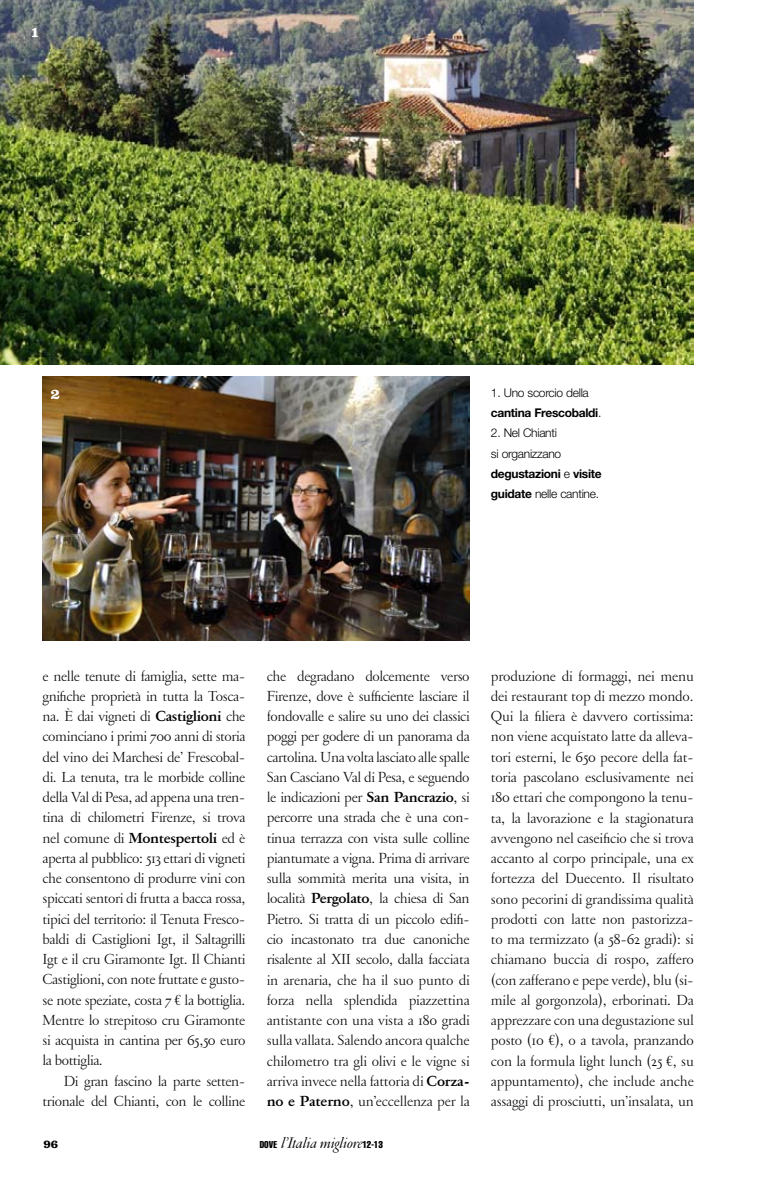
<style>
.page{position:relative;width:779px;height:1191px;background:#fff}
.page>*{position:absolute;margin:0;border:0;box-sizing:border-box;transform-origin:0 0}
.t1{font:italic 16.5px "Garamond FB Display";color:#000}
.t2{font:300 15.75px/20.2px "Garamond FB Text";letter-spacing:-.025em;color:#000;text-align:justify}
.t3{font:700 15px "Clarendon LT Std";color:#fff}
.t4{font:300 12px/20.2px "Helvetica Neue LT Std";letter-spacing:-.025em;color:#000}
.t5{font:700 12px "Clarendon LT Std";color:#000}
.s1{font-weight:700}
.s2{font-family:"Helvetica LT Std Comp";font-style:normal;font-size:9.75px}
</style>
<div class="page">
<img style="left:0;top:0;width:693px;height:364px">
<img style="left:43px;top:377px;width:426px;height:263px">
<p class="t3" style="left:30px;top:23px;width:11px">1</p>
<p class="t3" style="left:51px;top:384px;width:11px">2</p>
<p class="t4" style="left:490px;top:382px;width:112px">1. Uno scorcio della <span class="s1">cantina Frescobaldi</span>.</p>
<p class="t4" style="left:490px;top:423px;width:112px">2. Nel Chianti<br>si organizzano <span class="s1">degustazioni</span> e <span class="s1">visite guidate</span> nelle cantine.</p>
<p class="t2" style="left:43px;top:666px;width:204px">e nelle tenute di famiglia, sette ma&shy;gnifiche proprietà in tutta la Tosca&shy;na. È dai vigneti di <span class="s1">Castiglioni</span> che cominciano i primi 700 anni di storia del vino dei Marchesi de’ Frescobal&shy;di. La tenuta, tra le morbide colline della Val di Pesa, ad appena una tren&shy;tina di chilometri Firenze, si trova nel comune di <span class="s1">Montespertoli</span> ed è aperta al pubblico: 513 ettari di vigneti che consentono di produrre vini con spiccati sentori di frutta a bacca rossa, tipici del territorio: il Tenuta Fresco&shy;baldi di Castiglioni Igt, il Saltagrilli Igt e il cru Giramonte Igt. Il Chianti Castiglioni, con note fruttate e gusto&shy;se note speziate, costa 7 € la bottiglia.<br>Mentre lo strepitoso cru Giramonte si acquista in cantina per 65,50 euro la bottiglia.</p>
<p class="t2" style="left:43px;top:1071px;width:204px;text-align:right">Di gran fascino la parte setten&shy;trionale del Chianti, con le colline</p>
<p class="t2" style="left:266px;top:666px;width:204px">che degradano dolcemente verso Firenze, dove è sufficiente lasciare il fondovalle e salire su uno dei classici poggi per godere di un panorama da cartolina. Una volta lasciato alle spalle San Casciano Val di Pesa, e seguendo le indicazioni per <span class="s1">San Pancrazio</span>, si percorre una strada che è una con&shy;tinua terrazza con vista sulle colline piantumate a vigna. Prima di arrivare sulla sommità merita una visita, in località <span class="s1">Pergolato</span>, la chiesa di San Pietro. Si tratta di un piccolo edifi&shy;cio incastonato tra due canoniche risalente al XII secolo, dalla facciata in arenaria, che ha il suo punto di forza nella splendida piazzettina antistante con una vista a 180 gradi sulla vallata. Salendo ancora qualche chilometro tra gli olivi e le vigne si arriva invece nella fattoria di <span class="s1">Corza&shy;no e Paterno</span>, un’eccellenza per la</p>
<p class="t2" style="left:490px;top:666px;width:204px">produzione di formaggi, nei menu dei restaurant top di mezzo mondo.<br>Qui la filiera è davvero cortissima: non viene acquistato latte da alleva&shy;tori esterni, le 650 pecore della fat&shy;toria pascolano esclusivamente nei 180 ettari che compongono la tenu&shy;ta, la lavorazione e la stagionatura avvengono nel caseificio che si trova accanto al corpo principale, una ex fortezza del Duecento. Il risultato sono pecorini di grandissima qualità prodotti con latte non pastorizza&shy;to ma termizzato (a 58-62 gradi): si chiamano buccia di rospo, zaffero (con zafferano e pepe verde), blu (si&shy;mile al gorgonzola), erborinati. Da apprezzare con una degustazione sul posto (10 €), o a tavola, pranzando con la formula light lunch (25 €, su appuntamento), che include anche assaggi di prosciutti, un’insalata, un</p>
<p class="t5" style="left:44px;top:1137px;width:16px">96</p>
<p class="t1" style="left:259px;top:1135px;width:125px"><span class="s2">DOVE</span> l’Italia migliore<span class="s2">12-13</span></p>
</div>
